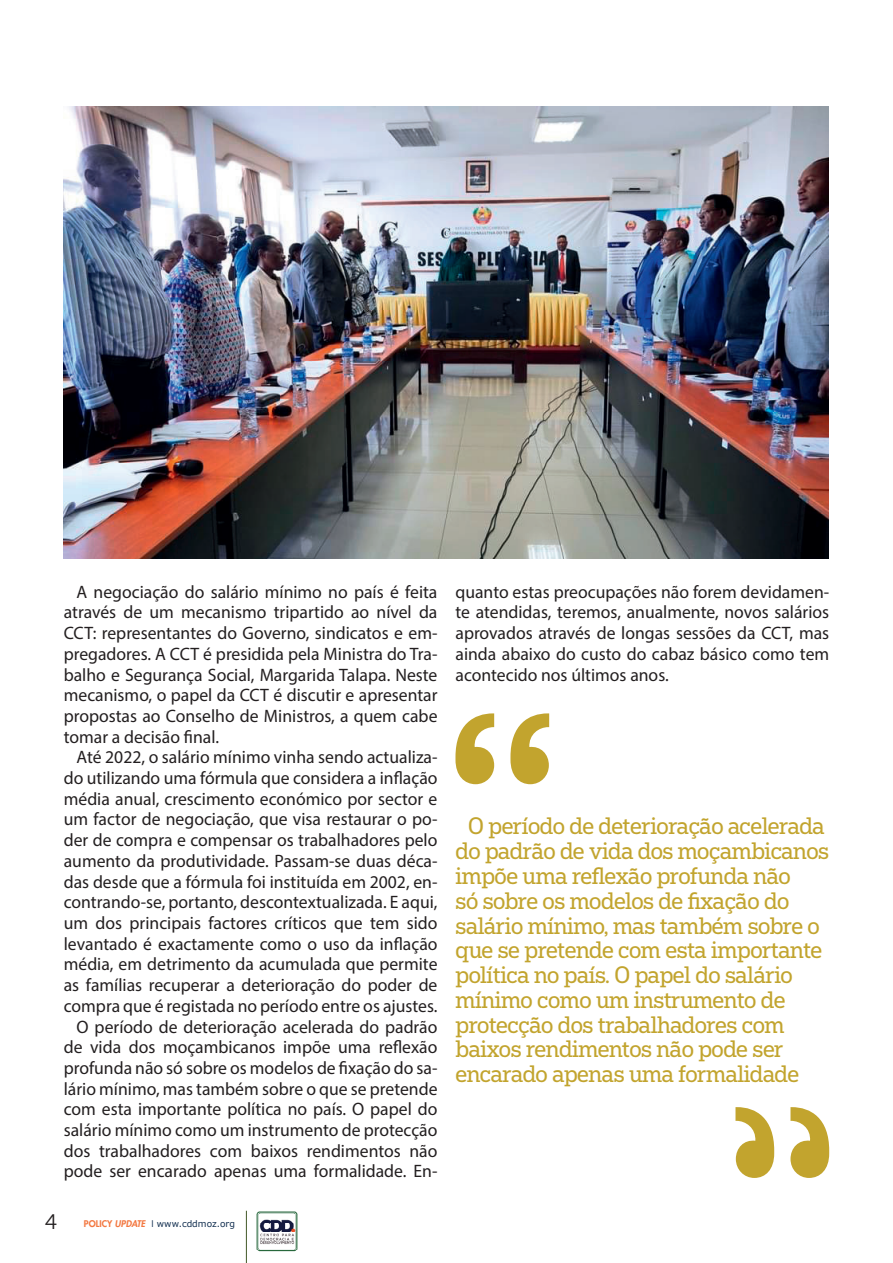
<style>
.page{position:relative;width:893px;height:1263px;background:#fff}
.page>*{position:absolute;margin:0;border:0;box-sizing:border-box;transform-origin:0 0}
.t1{font:22.5px/24.8px "Popular";letter-spacing:-.02em;color:#c2a42e}
.t2{font:21px "Museo 300";color:#231f20}
.t3{font:18px/20.7px "Myriad Pro";color:#231f20;text-align:justify}
.t4{font:9px "Verdana";color:#102d4e}
.s1{font-family:"Futura LT";font-weight:800;color:#f37841}
.s2{font-family:"Futura LT";font-weight:800;font-style:italic;color:#f37841}
.s3{font-family:"Futura LT"}
</style>
<div class="page">
<hr style="left:246px;top:1211px;width:1px;height:52px;background:#425827">
<img style="left:256px;top:1211px;width:41px;height:41px">
<img style="left:64px;top:106px;width:764px;height:453px">
<svg style="left:455px;top:713px;width:94px;height:71px"></svg>
<svg style="left:735px;top:1107px;width:94px;height:71px"></svg>
<p class="t3" style="left:64px;top:581px;width:375px;text-indent:13px">A negociação do salário mínimo no país é feita através de um mecanismo tripartido ao nível da CCT: representantes do Governo, sindicatos e em&shy;pregadores. A CCT é presidida pela Ministra do Tra&shy;balho e Segurança Social, Margarida Talapa. Neste mecanismo, o papel da CCT é discutir e apresentar propostas ao Conselho de Ministros, a quem cabe tomar a decisão final.</p>
<p class="t3" style="left:64px;top:747px;width:375px;text-align:right">Até 2022, o salário mínimo vinha sendo actualiza&shy;do utilizando uma fórmula que considera a inflação média anual, crescimento económico por sector e um factor de negociação, que visa restaurar o po&shy;der de compra e compensar os trabalhadores pelo aumento da produtividade. Passam-se duas déca&shy;das desde que a fórmula foi instituída em 2002, en&shy;contrando-se, portanto, descontextualizada. E aqui, um dos principais factores críticos que tem sido levantado é exactamente como o uso da inflação média, em detrimento da acumulada que permite as famílias recuperar a deterioração do poder de compra que é registada no período entre os ajustes.<br>O período de deterioração acelerada do padrão de vida dos moçambicanos impõe uma reflexão profunda não só sobre os modelos de fixação do sa&shy;lário mínimo, mas também sobre o que se pretende com esta importante política no país. O papel do salário mínimo como um instrumento de protecção dos trabalhadores com baixos rendimentos não pode ser encarado apenas uma formalidade. En-</p>
<p class="t2" style="left:45px;top:1210px;width:13px">4</p>
<p class="t4" style="left:84px;top:1217px;width:153px"><span class="s1">POLICY</span> <span class="s2">UPDATE</span> <span class="s3">I</span> www.cddmoz.org</p>
<p class="t3" style="left:455px;top:581px;width:375px">quanto estas preocupações não forem devidamen&shy;te atendidas, teremos, anualmente, novos salários aprovados através de longas sessões da CCT, mas ainda abaixo do custo do cabaz básico como tem acontecido nos últimos anos.</p>
<p class="t1" style="left:455px;top:813px;width:375px;text-indent:13px">O período de deterioração acelerada do padrão de vida dos moçambicanos impõe uma reflexão profunda não<br>só sobre os modelos de fixação do salário mínimo, mas também sobre o que se pretende com esta importante política no país. O papel do salário mínimo como um instrumento de protecção dos trabalhadores com baixos rendimentos não pode ser encarado apenas uma formalidade</p>
</div>
